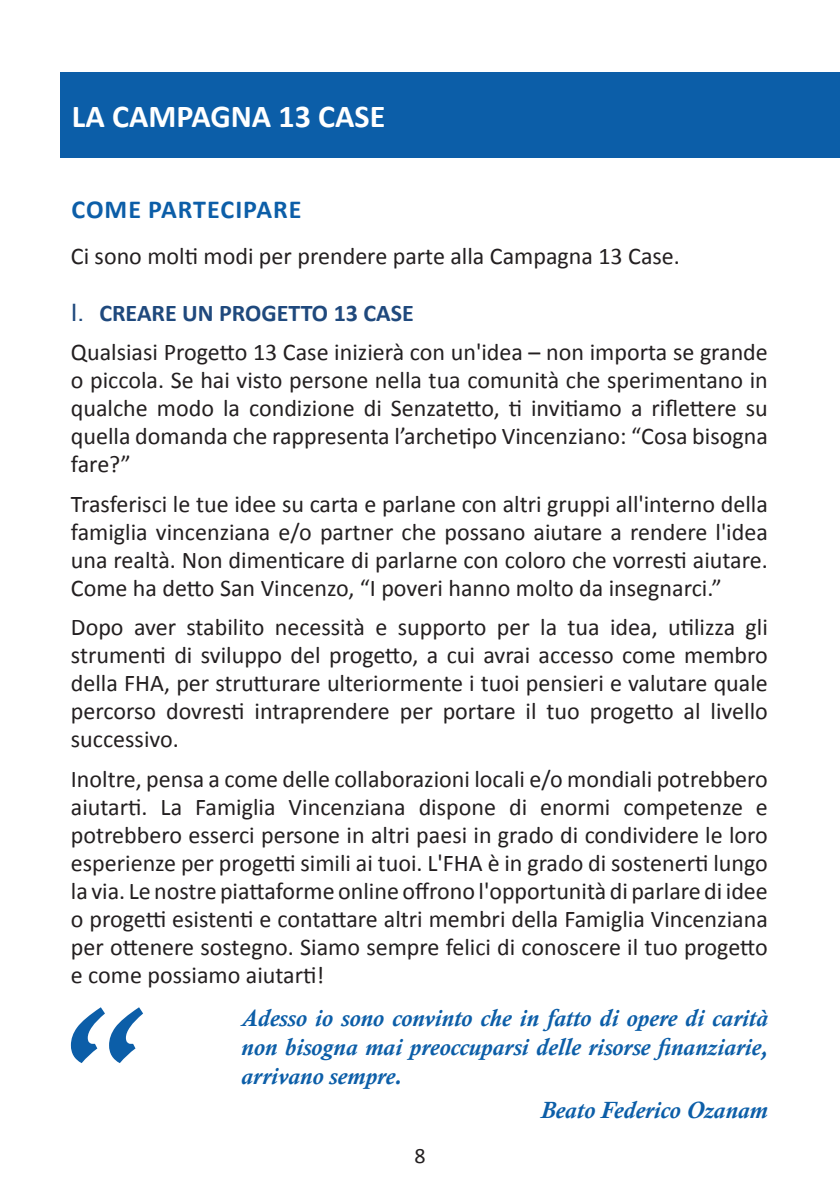
<style>
.page{position:relative;width:840px;height:1191px;background:#fff}
.page>*{position:absolute;margin:0;border:0;box-sizing:border-box;transform-origin:0 0}
.t1{font:italic 700 151.8px "Calisto";color:#0c5ea8}
.t2{font:700 32px "Calibri";color:#fff}
.Heading_1{font:700 26px "Calibri";letter-spacing:.04em;color:#0c5ea8}
.t3{font:24px/28px "Calibri";color:#231f20;text-align:justify}
.t4{font:italic 700 24px/28.8px "Calisto";color:#0c5ea8;text-align:justify}
.t5{font:700 24px "Calibri";color:#1f497d}
.t6{font:22px "Calibri";color:#231f20}
.s1{font-family:"Arial";font-weight:400}
</style>
<div class="page">
<div style="left:60px;top:72px;width:779px;height:85px;background:#0c5ea8"></div>
<p class="t2" style="left:72px;top:93px;width:315px">LA CAMPAGNA 13 CASE</p>
<p class="Heading_1" style="left:71px;top:191px;width:231px">COME PARTECIPARE</p>
<p class="t3" style="left:71px;top:241px;width:610px">Ci sono molti modi per prendere parte alla Campagna 13 Case.</p>
<p class="t5" style="left:71px;top:296px;width:344px"><span class="s1">I.</span> CREARE UN PROGETTO 13 CASE</p>
<p class="t3" style="left:71px;top:338px;width:698px">Qualsiasi Progetto 13 Case inizierà con un'idea – non importa se grande o piccola. Se hai visto persone nella tua comunità che sperimentano in qualche modo la condizione di Senzatetto, ti invitiamo a riflettere su quella domanda che rappresenta l’archetipo Vincenziano: “Cosa bisogna fare?”</p>
<p class="t3" style="left:71px;top:489px;width:698px">Trasferisci le tue idee su carta e parlane con altri gruppi all'interno della famiglia vincenziana e/o partner che possano aiutare a rendere l'idea una realtà. Non dimenticare di parlarne con coloro che vorresti aiutare.<br>Come ha detto San Vincenzo, “I poveri hanno molto da insegnarci.”</p>
<p class="t3" style="left:71px;top:612px;width:698px">Dopo aver stabilito necessità e supporto per la tua idea, utilizza gli strumenti di sviluppo del progetto, a cui avrai accesso come membro della FHA, per strutturare ulteriormente i tuoi pensieri e valutare quale percorso dovresti intraprendere per portare il tuo progetto al livello successivo.</p>
<p class="t3" style="left:71px;top:764px;width:698px">Inoltre, pensa a come delle collaborazioni locali e/o mondiali potrebbero aiutarti. La Famiglia Vincenziana dispone di enormi competenze e potrebbero esserci persone in altri paesi in grado di condividere le loro esperienze per progetti simili ai tuoi. L'FHA è in grado di sostenerti lungo la via. Le nostre piattaforme online offrono l'opportunità di parlare di idee o progetti esistenti e contattare altri membri della Famiglia Vincenziana per ottenere sostegno. Siamo sempre felici di conoscere il tuo progetto e come possiamo aiutarti!</p>
<p class="t1" style="left:49px;top:973px;width:82px">“</p>
<p class="t4" style="left:241px;top:1003px;width:528px">Adesso io sono convinto che in fatto di opere di carità non bisogna mai preoccuparsi delle risorse finanziarie, arrivano sempre.</p>
<p class="t4" style="left:540px;top:1095px;width:228px">Beato Federico Ozanam</p>
<p class="t6" style="left:414px;top:1140px;width:13px">8</p>
</div>
